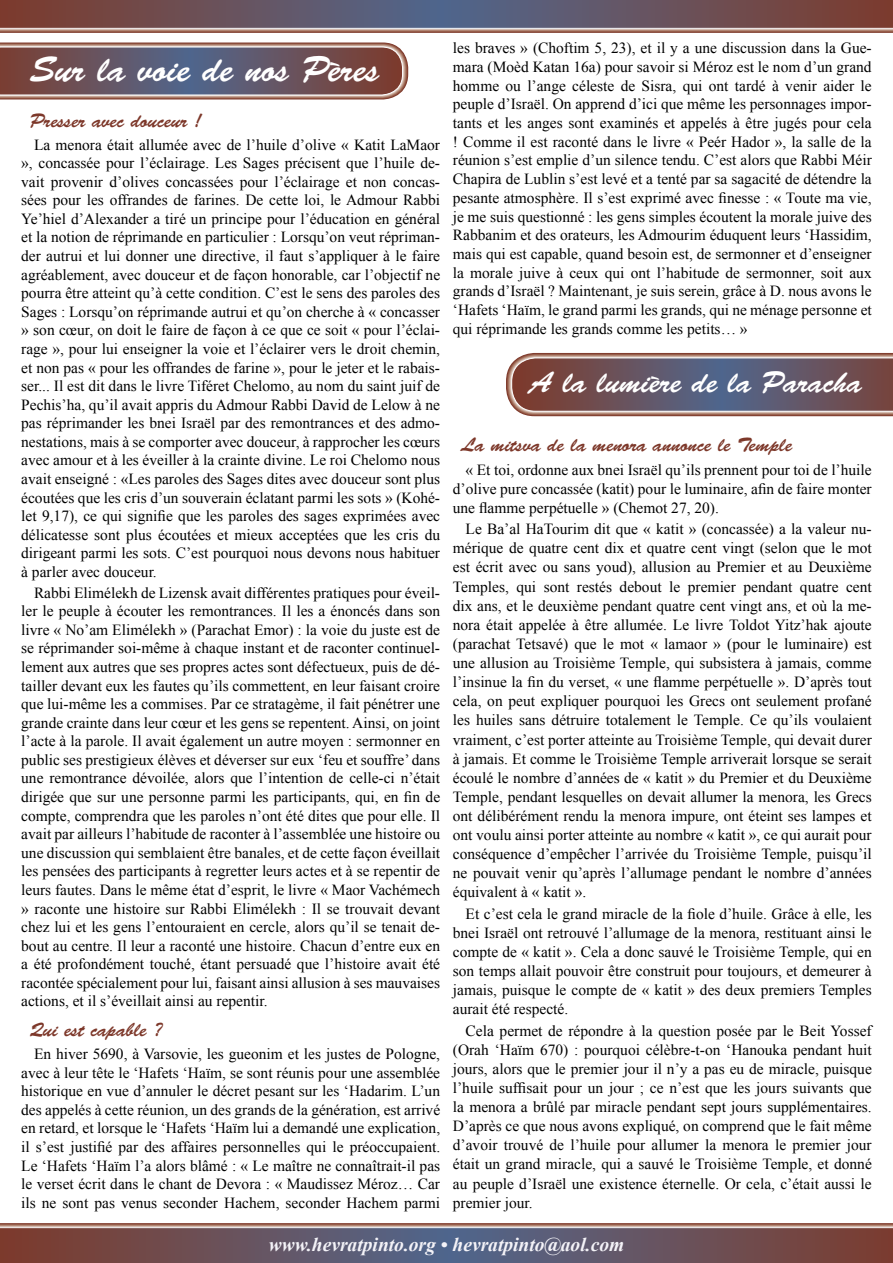
<style>
.page{position:relative;width:893px;height:1263px;background:#fff}
.page>*{position:absolute;margin:0;border:0;box-sizing:border-box;transform-origin:0 0}
.titre{font:36px "Brush Script Std";color:#fff}
.titre-2{font:30px "Brush Script Std";color:#fff}
.sous_titre{font:19.5px "Brush Script Std";color:#7d382a}
.t1{font:italic 700 19.5px "Times New Roman";color:#f4f3f8}
.texte{font:15.45px/18.6px "Times New Roman";color:#000;text-align:justify}
</style>
<div class="page">
<svg style="left:0;top:0;width:893px;height:33px;background:#745b63"></svg>
<svg style="left:0;top:43px;width:408px;height:56px;background:#786068"></svg>
<svg style="left:506px;top:353px;width:387px;height:63px;background:#776169"></svg>
<svg style="left:0;top:1223px;width:893px;height:40px;background:#725962"></svg>
<p class="titre" style="left:30px;top:49px;width:351px">Sur la voie de nos Pères</p>
<p class="sous_titre" style="left:30px;top:110px;width:174px">Presser avec douceur !</p>
<p class="texte" style="left:21px;top:135px;width:420px;text-indent:13px">La menora était allumée avec de l’huile d’olive « Katit LaMaor », concassée pour l’éclairage. Les Sages précisent que l’huile de&shy;vait provenir d’olives concassées pour l’éclairage et non concas&shy;sées pour les offrandes de farines. De cette loi, le Admour Rabbi Ye’hiel d’Alexander a tiré un principe pour l’éducation en général et la notion de réprimande en particulier : Lorsqu’on veut répriman&shy;der autrui et lui donner une directive, il faut s’appliquer à le faire agréablement, avec douceur et de façon honorable, car l’objectif ne pourra être atteint qu’à cette condition. C’est le sens des paroles des Sages : Lorsqu’on réprimande autrui et qu’on cherche à « concasser » son cœur, on doit le faire de façon à ce que ce soit « pour l’éclai&shy;rage », pour lui enseigner la voie et l’éclairer vers le droit chemin, et non pas « pour les offrandes de farine », pour le jeter et le rabais&shy;ser... Il est dit dans le livre Tiféret Chelomo, au nom du saint juif de Pechis’ha, qu’il avait appris du Admour Rabbi David de Lelow à ne pas réprimander les bnei Israël par des remontrances et des admo&shy;nestations, mais à se comporter avec douceur, à rapprocher les cœurs avec amour et à les éveiller à la crainte divine. Le roi Chelomo nous avait enseigné : «Les paroles des Sages dites avec douceur sont plus écoutées que les cris d’un souverain éclatant parmi les sots » (Kohé&shy;let 9,17), ce qui signifie que les paroles des sages exprimées avec délicatesse sont plus écoutées et mieux acceptées que les cris du dirigeant parmi les sots. C’est pourquoi nous devons nous habituer à parler avec douceur.</p>
<p class="texte" style="left:21px;top:583px;width:420px;text-indent:13px">Rabbi Elimélekh de Lizensk avait différentes pratiques pour éveil&shy;ler le peuple à écouter les remontrances. Il les a énoncés dans son livre « No’am Elimélekh » (Parachat Emor) : la voie du juste est de se réprimander soi-même à chaque instant et de raconter continuel&shy;lement aux autres que ses propres actes sont défectueux, puis de dé&shy;tailler devant eux les fautes qu’ils commettent, en leur faisant croire que lui-même les a commises. Par ce stratagème, il fait pénétrer une grande crainte dans leur cœur et les gens se repentent. Ainsi, on joint l’acte à la parole. Il avait également un autre moyen : sermonner en public ses prestigieux élèves et déverser sur eux ‘feu et souffre’ dans une remontrance dévoilée, alors que l’intention de celle-ci n’était dirigée que sur une personne parmi les participants, qui, en fin de compte, comprendra que les paroles n’ont été dites que pour elle. Il avait par ailleurs l’habitude de raconter à l’assemblée une histoire ou une discussion qui semblaient être banales, et de cette façon éveillait les pensées des participants à regretter leurs actes et à se repentir de leurs fautes. Dans le même état d’esprit, le livre « Maor Vachémech » raconte une histoire sur Rabbi Elimélekh : Il se trouvait devant chez lui et les gens l’entouraient en cercle, alors qu’il se tenait de&shy;bout au centre. Il leur a raconté une histoire. Chacun d’entre eux en a été profondément touché, étant persuadé que l’histoire avait été racontée spécialement pour lui, faisant ainsi allusion à ses mauvaises actions, et il s’éveillait ainsi au repentir.</p>
<p class="sous_titre" style="left:30px;top:1019px;width:134px">Qui est capable ?</p>
<p class="texte" style="left:21px;top:1044px;width:420px;text-indent:13px">En hiver 5690, à Varsovie, les gueonim et les justes de Pologne, avec à leur tête le ‘Hafets ‘Haïm, se sont réunis pour une assemblée historique en vue d’annuler le décret pesant sur les ‘Hadarim. L’un des appelés à cette réunion, un des grands de la génération, est arrivé en retard, et lorsque le ‘Hafets ‘Haïm lui a demandé une explication, il s’est justifié par des affaires personnelles qui le préoccupaient.<br>Le ‘Hafets ‘Haïm l’a alors blâmé : « Le maître ne connaîtrait-il pas le verset écrit dans le chant de Devora : « Maudissez Méroz… Car ils ne sont pas venus seconder Hachem, seconder Hachem parmi</p>
<p class="texte" style="left:453px;top:38px;width:420px">les braves » (Choftim 5, 23), et il y a une discussion dans la Gue&shy;mara (Moèd Katan 16a) pour savoir si Méroz est le nom d’un grand homme ou l’ange céleste de Sisra, qui ont tardé à venir aider le peuple d’Israël. On apprend d’ici que même les personnages impor&shy;tants et les anges sont examinés et appelés à être jugés pour cela ! Comme il est raconté dans le livre « Peér Hador », la salle de la réunion s’est emplie d’un silence tendu. C’est alors que Rabbi Méir Chapira de Lublin s’est levé et a tenté par sa sagacité de détendre la pesante atmosphère. Il s’est exprimé avec finesse : « Toute ma vie, je me suis questionné : les gens simples écoutent la morale juive des Rabbanim et des orateurs, les Admourim éduquent leurs ‘Hassidim, mais qui est capable, quand besoin est, de sermonner et d’enseigner la morale juive à ceux qui ont l’habitude de sermonner, soit aux grands d’Israël ? Maintenant, je suis serein, grâce à D. nous avons le ‘Hafets ‘Haïm, le grand parmi les grands, qui ne ménage personne et qui réprimande les grands comme les petits… »</p>
<p class="titre-2" style="left:529px;top:366px;width:334px">A la lumière de la Paracha</p>
<p class="sous_titre" style="left:461px;top:434px;width:332px">La mitsva de la menora annonce le Temple</p>
<p class="texte" style="left:453px;top:460px;width:420px;line-height:19px;text-indent:13px">« Et toi, ordonne aux bnei Israël qu’ils prennent pour toi de l’huile d’olive pure concassée (katit) pour le luminaire, afin de faire monter une flamme perpétuelle » (Chemot 27, 20).</p>
<p class="texte" style="left:453px;top:519px;width:420px;line-height:19px;text-indent:13px">Le Ba’al HaTourim dit que « katit » (concassée) a la valeur nu&shy;mérique de quatre cent dix et quatre cent vingt (selon que le mot est écrit avec ou sans youd), allusion au Premier et au Deuxième Temples, qui sont restés debout le premier pendant quatre cent dix ans, et le deuxième pendant quatre cent vingt ans, et où la me&shy;nora était appelée à être allumée. Le livre Toldot Yitz’hak ajoute (parachat Tetsavé) que le mot « lamaor » (pour le luminaire) est une allusion au Troisième Temple, qui subsistera à jamais, comme l’insinue la fin du verset, « une flamme perpétuelle ». D’après tout cela, on peut expliquer pourquoi les Grecs ont seulement profané les huiles sans détruire totalement le Temple. Ce qu’ils voulaient vraiment, c’est porter atteinte au Troisième Temple, qui devait durer à jamais. Et comme le Troisième Temple arriverait lorsque se serait écoulé le nombre d’années de « katit » du Premier et du Deuxième Temple, pendant lesquelles on devait allumer la menora, les Grecs ont délibérément rendu la menora impure, ont éteint ses lampes et ont voulu ainsi porter atteinte au nombre « katit », ce qui aurait pour conséquence d’empêcher l’arrivée du Troisième Temple, puisqu’il ne pouvait venir qu’après l’allumage pendant le nombre d’années équivalent à « katit ».</p>
<p class="texte" style="left:453px;top:904px;width:420px;line-height:19px;text-indent:13px">Et c’est cela le grand miracle de la fiole d’huile. Grâce à elle, les bnei Israël ont retrouvé l’allumage de la menora, restituant ainsi le compte de « katit ». Cela a donc sauvé le Troisième Temple, qui en son temps allait pouvoir être construit pour toujours, et demeurer à jamais, puisque le compte de « katit » des deux premiers Temples aurait été respecté.</p>
<p class="texte" style="left:453px;top:1021px;width:420px;line-height:19px;text-indent:13px">Cela permet de répondre à la question posée par le Beit Yossef (Orah ‘Haïm 670) : pourquoi célèbre-t-on ‘Hanouka pendant huit jours, alors que le premier jour il n’y a pas eu de miracle, puisque l’huile suffisait pour un jour ; ce n’est que les jours suivants que la menora a brûlé par miracle pendant sept jours supplémentaires.<br>D’après ce que nous avons expliqué, on comprend que le fait même d’avoir trouvé de l’huile pour allumer la menora le premier jour était un grand miracle, qui a sauvé le Troisième Temple, et donné au peuple d’Israël une existence éternelle. Or cela, c’était aussi le premier jour.</p>
<p class="t1" style="left:269px;top:1231px;width:357px">www.hevratpinto.org • hevratpinto@aol.com</p>
</div>
